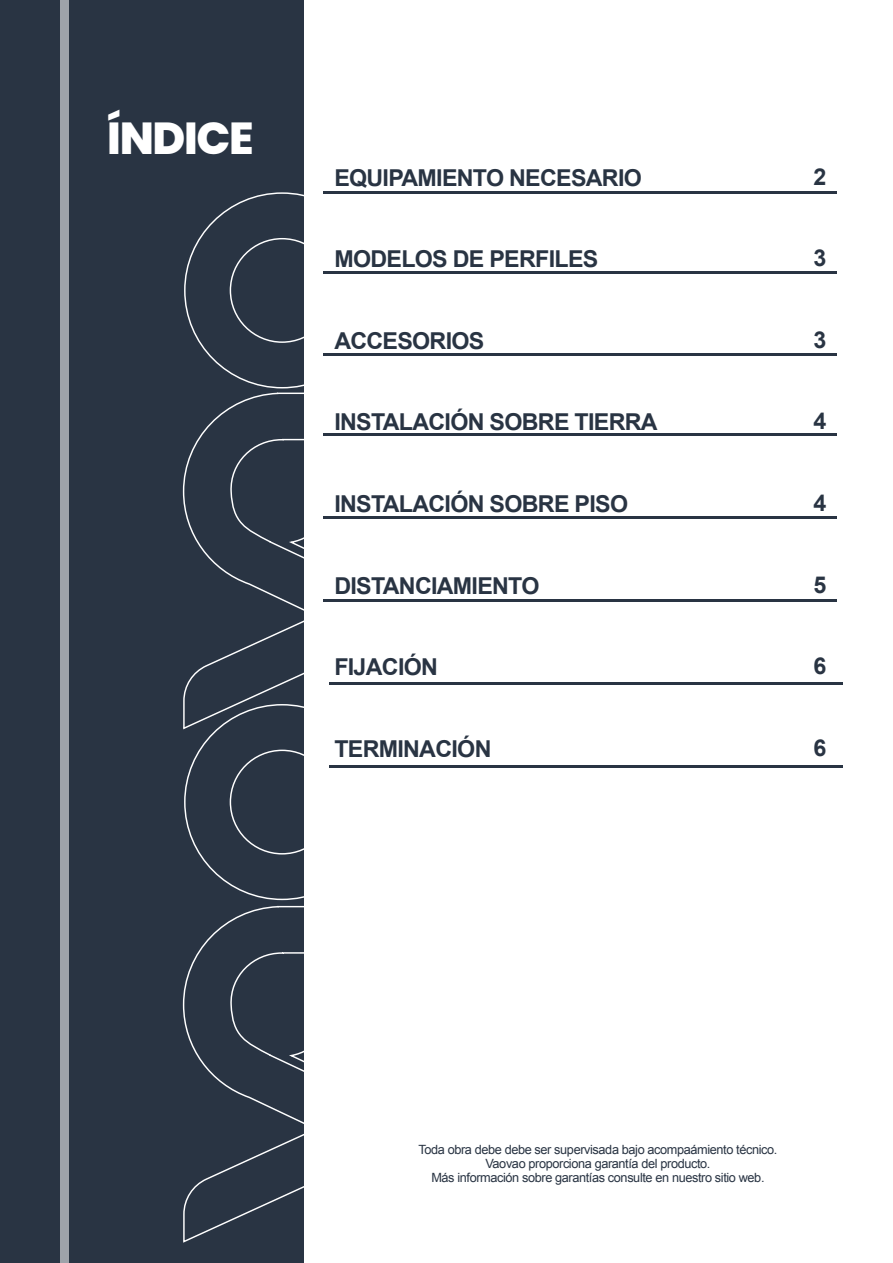
<style>
.page{position:relative;width:893px;height:1263px;background:#fff}
.page>*{position:absolute;margin:0;border:0;box-sizing:border-box;transform-origin:0 0}
.t1{font:800 44.7px "Poppins";letter-spacing:-.03em;color:#fff}
.t2{font:700 23.25px "Arial";letter-spacing:-.03em;color:#293443}
.t3{font:12.75px/14.2px "Arial";letter-spacing:-.03em;color:#293443;text-align:center}
</style>
<div class="page">
<div style="left:0;top:0;width:303px;height:1263px;background:#293443"></div>
<div style="left:60px;top:0;width:8px;height:1263px;background:#9ea3aa"></div>
<svg style="left:182px;top:905px;width:122px;height:339px"></svg>
<svg style="left:287px;top:950px;width:17px;height:132px"></svg>
<svg style="left:184px;top:730px;width:146px;height:171px"></svg>
<svg style="left:182px;top:392px;width:148px;height:338px"></svg>
<svg style="left:287px;top:436px;width:43px;height:133px"></svg>
<svg style="left:184px;top:192px;width:197px;height:197px"></svg>
<hr style="left:323px;top:191px;width:514px;height:3px;background:#293443">
<hr style="left:323px;top:272px;width:514px;height:2px;background:#293443">
<hr style="left:323px;top:353px;width:514px;height:3px;background:#293443">
<hr style="left:323px;top:433px;width:514px;height:3px;background:#293443">
<hr style="left:323px;top:516px;width:514px;height:3px;background:#293443">
<hr style="left:323px;top:599px;width:514px;height:3px;background:#293443">
<hr style="left:330px;top:682px;width:513px;height:3px;background:#293443">
<hr style="left:330px;top:765px;width:513px;height:3px;background:#293443">
<h1 class="t1" style="left:107px;top:112px;width:148px">ÍNDICE</h1>
<h2 class="t2" style="left:334px;top:162px;width:309px">EQUIPAMIENTO NECESARIO</h2>
<h2 class="t2" style="left:334px;top:244px;width:265px">MODELOS DE PERFILES</h2>
<h2 class="t2" style="left:334px;top:325px;width:152px">ACCESORIOS</h2>
<h2 class="t2" style="left:334px;top:407px;width:325px">INSTALACIÓN SOBRE TIERRA</h2>
<h2 class="t2" style="left:334px;top:489px;width:295px">INSTALACIÓN SOBRE PISO</h2>
<h2 class="t2" style="left:334px;top:570px;width:207px">DISTANCIAMIENTO</h2>
<h2 class="t2" style="left:334px;top:652px;width:105px">FIJACIÓN</h2>
<h2 class="t2" style="left:334px;top:733px;width:159px">TERMINACIÓN</h2>
<h2 class="t2" style="left:813px;top:161px;width:14px">2</h2>
<h2 class="t2" style="left:813px;top:243px;width:14px">3</h2>
<h2 class="t2" style="left:813px;top:324px;width:14px">3</h2>
<h2 class="t2" style="left:813px;top:406px;width:14px">4</h2>
<h2 class="t2" style="left:813px;top:487px;width:14px">4</h2>
<h2 class="t2" style="left:813px;top:569px;width:14px">5</h2>
<h2 class="t2" style="left:813px;top:651px;width:14px">6</h2>
<h2 class="t2" style="left:813px;top:732px;width:14px">6</h2>
<p class="t3" style="left:418px;top:1142px;width:360px">Toda obra debe debe ser supervisada bajo acompaámiento técnico.<br>Vaovao proporciona garantía del producto.<br>Más información sobre garantías consulte en nuestro sitio web.</p>
</div>
